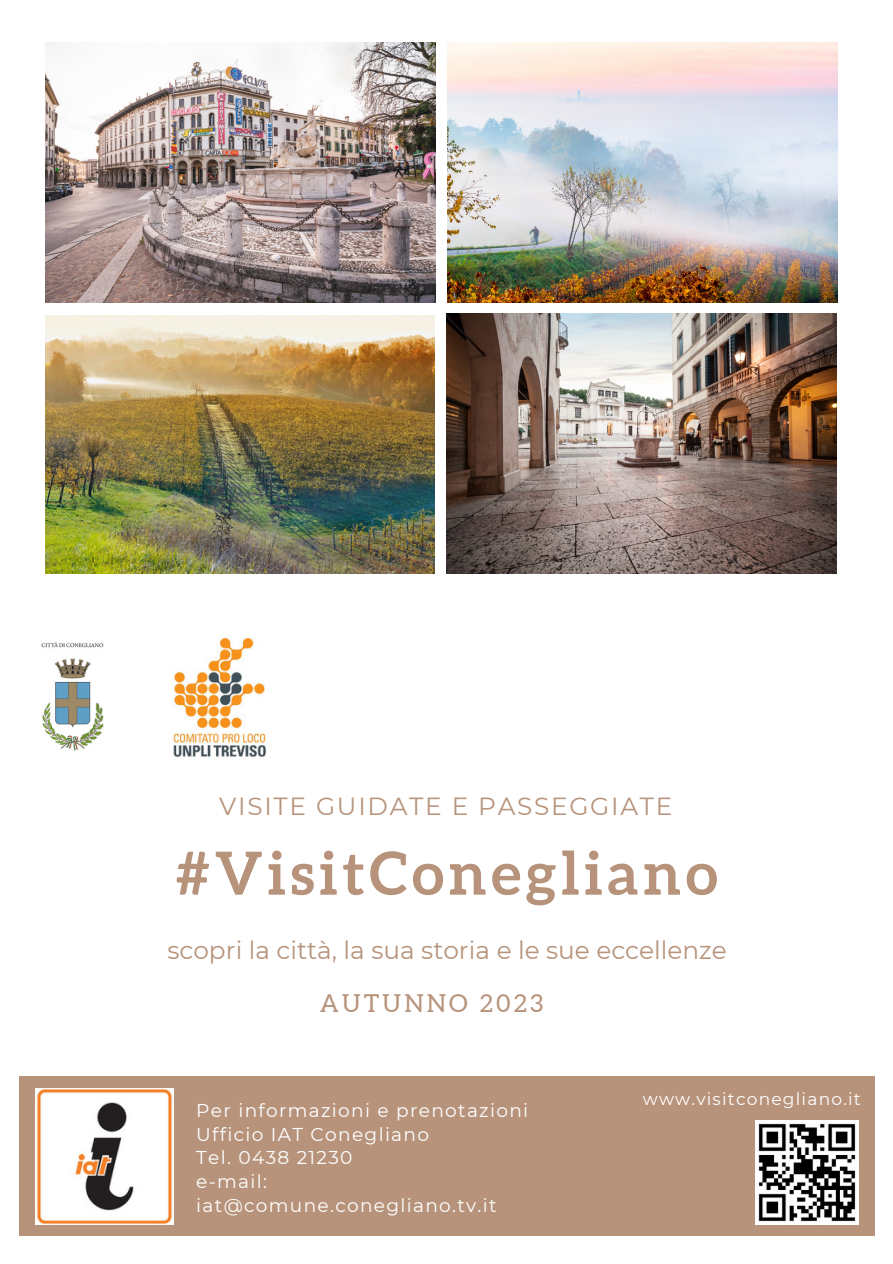
<style>
.page{position:relative;width:893px;height:1264px;background:#fff}
.page>*{position:absolute;margin:0;border:0;box-sizing:border-box;transform-origin:0 0}
.t1{font:700 59.4px "Aleo";letter-spacing:.08em;color:#b7937b}
.t2{font:24.75px "Montserrat";color:#b7937b}
.t3{font:24.75px "Montserrat";letter-spacing:.07em;color:#b7937b}
.t4{font:24.75px "Aleo";letter-spacing:.13em;color:#b7937b}
.t5{font:18.6px/23.5px "Montserrat";letter-spacing:.07em;color:#fff}
.t6{font:17.1px "Montserrat";letter-spacing:.07em;color:#fff}
</style>
<div class="page">
<div style="left:19px;top:1076px;width:855px;height:160px;background:#b7937b"></div>
<img style="left:173px;top:638px;width:93px;height:120px">
<img style="left:35px;top:1088px;width:138px;height:136px">
<img style="left:41px;top:642px;width:63px;height:109px">
<img style="left:46px;top:43px;width:389px;height:259px">
<img style="left:446px;top:314px;width:390px;height:259px">
<img style="left:447px;top:43px;width:390px;height:259px">
<img style="left:45px;top:316px;width:389px;height:257px">
<img style="left:755px;top:1120px;width:103px;height:104px">
<p class="t3" style="left:219px;top:790px;width:454px">VISITE GUIDATE E PASSEGGIATE</p>
<p class="t1" style="left:175px;top:839px;width:543px">#VisitConegliano</p>
<p class="t2" style="left:167px;top:935px;width:561px">scopri la città, la sua storia e le sue eccellenze</p>
<p class="t4" style="left:320px;top:989px;width:225px">AUTUNNO 2023</p>
<p class="t5" style="left:196px;top:1098px;width:333px">Per informazioni e prenotazioni<br>Ufficio IAT Conegliano</p>
<p class="t5" style="left:196px;top:1145px;width:158px">Tel. 0438 21230</p>
<p class="t5" style="left:196px;top:1169px;width:302px">e-mail: iat@comune.conegliano.tv.it</p>
<p class="t6" style="left:643px;top:1088px;width:219px">www.visitconegliano.it</p>
</div>
